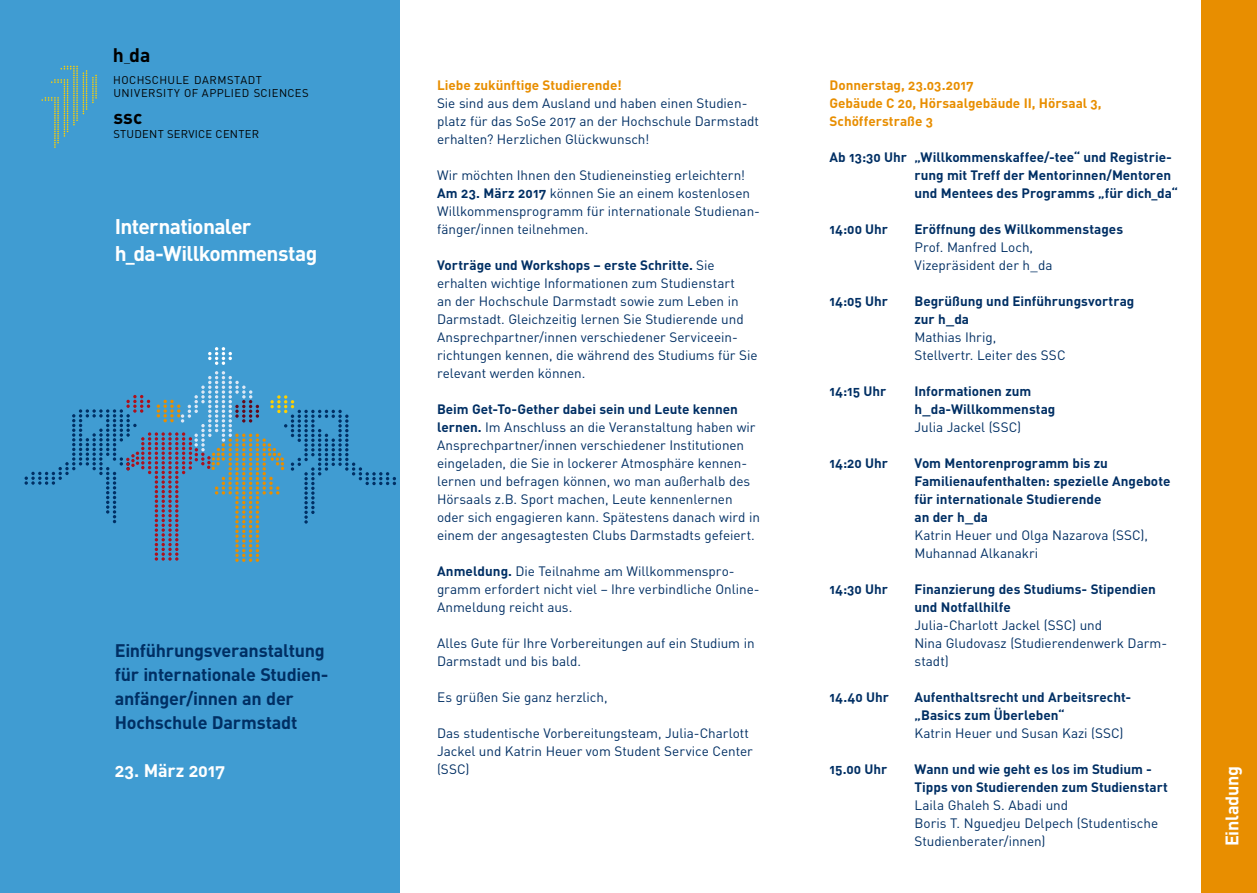
<style>
.page{position:relative;width:1257px;height:893px;background:#fff}
.page>*{position:absolute;margin:0;border:0;box-sizing:border-box;transform-origin:0 0}
.t1{font:700 21px/27px "DINOT";letter-spacing:-.03em;color:#fff}
.t2{font:700 19.35px "DINOT";color:#000}
.t3{font:700 18px/24px "DINOT";letter-spacing:-.015em;color:#002f64}
.t4{font:700 18px "DINOT";letter-spacing:-.015em;color:#fff}
.t5{font:13.5px/18px "DINOT";letter-spacing:-.005em;color:#002f64}
.t6{font:700 13.5px/18px "DINOT";letter-spacing:-.005em;color:#002f64}
.t7{font:700 13.5px/18px "DINOT";letter-spacing:-.005em;color:#e88e00}
.t8{font:11.25px/13.5px "DINOT";letter-spacing:.03em;color:#000}
.s1{font-weight:400;font-size:11.25px}
.s2{font-weight:700}
</style>
<div class="page">
<div style="left:0;top:0;width:400px;height:893px;background:#409cd2"></div>
<div style="left:1201px;top:0;width:55px;height:893px;background:#e88e00"></div>
<svg style="left:41px;top:66px;width:56px;height:82px"></svg>
<svg style="left:208px;top:347px;width:24px;height:18px"></svg>
<svg style="left:25px;top:371px;width:371px;height:191px"></svg>
<h2 class="t2" style="left:113px;top:41px;width:39px">h<span class="s1">_</span>da</h2>
<p class="t8" style="left:113px;top:73px;width:197px">HOCHSCHULE DARMSTADT<br>UNIVERSITY OF APPLIED SCIENCES</p>
<h2 class="t2" style="left:113px;top:104px;width:31px">ssc</h2>
<p class="t8" style="left:113px;top:126px;width:147px">STUDENT SERVICE CENTER</p>
<h1 class="t1" style="left:115px;top:212px;width:204px">Internationaler h_da-Willkommenstag</h1>
<h3 class="t3" style="left:115px;top:638px;width:215px">Einführungsveranstaltung für internationale Studien&shy;anfänger/innen an der<br>Hochschule Darmstadt</h3>
<h3 class="t4" style="left:115px;top:758px;width:112px">23. März 2017</h3>
<p class="t7" style="left:437px;top:76px;width:186px">Liebe zukünftige Studierende!</p>
<p class="t5" style="left:437px;top:94px;width:323px">Sie sind aus dem Ausland und haben einen Studien&shy;platz für das SoSe 2017 an der Hochschule Darmstadt erhalten? Herzlichen Glückwunsch!</p>
<p class="t5" style="left:437px;top:166px;width:324px">Wir möchten Ihnen den Studieneinstieg erleichtern!<br><span class="s2">Am 23. März 2017</span> können Sie an einem kostenlosen Willkommensprogramm für internationale Studienan&shy;fänger/innen teilnehmen.</p>
<p class="t5" style="left:437px;top:256px;width:322px"><span class="s2">Vorträge und Workshops – erste Schritte.</span> Sie erhalten wichtige Informationen zum Studienstart<br>an der Hochschule Darmstadt sowie zum Leben in Darmstadt. Gleichzeitig lernen Sie Studierende und Ansprechpartner/innen verschiedener Serviceein&shy;richtungen kennen, die während des Studiums für Sie relevant werden können.</p>
<p class="t5" style="left:437px;top:400px;width:324px"><span class="s2">Beim Get-To-Gether dabei sein und Leute kennen lernen.</span> Im Anschluss an die Veranstaltung haben wir Ansprechpartner/innen verschiedener Institutionen eingeladen, die Sie in lockerer Atmosphäre kennen&shy;lernen und befragen können, wo man außerhalb des Hörsaals z.B. Sport machen, Leute kennenlernen oder sich engagieren kann. Spätestens danach wird in einem der angesagtesten Clubs Darmstadts gefeiert.</p>
<p class="t5" style="left:437px;top:562px;width:324px"><span class="s2">Anmeldung.</span> Die Teilnahme am Willkommenspro&shy;gramm erfordert nicht viel – Ihre verbindliche Online-<br>Anmeldung reicht aus.</p>
<p class="t5" style="left:437px;top:634px;width:319px">Alles Gute für Ihre Vorbereitungen auf ein Studium in<br>Darmstadt und bis bald.</p>
<p class="t5" style="left:437px;top:688px;width:172px">Es grüßen Sie ganz herzlich,</p>
<p class="t5" style="left:437px;top:724px;width:317px">Das studentische Vorbereitungsteam, Julia-Charlott<br>Jackel und Katrin Heuer vom Student Service Center (SSC)</p>
<p class="t7" style="left:829px;top:75px;width:274px">Donnerstag, 23.03.2017<br>Gebäude C 20, Hörsaalgebäude II, Hörsaal 3,<br>Schöfferstraße 3</p>
<p class="t6" style="left:914px;top:147px;width:265px;text-indent:-85px">Ab 13:30 Uhr „Willkommenskaffee/-tee“ und Registrie&shy;rung mit Treff der Mentorinnen/Mentoren und Mentees des Programms „für dich_da“</p>
<p class="t6" style="left:829px;top:220px;width:60px">14:00 Uhr</p>
<p class="t6" style="left:914px;top:220px;width:210px">Eröffnung des Willkommenstages</p>
<p class="t5" style="left:914px;top:238px;width:139px">Prof. Manfred Loch,<br>Vizepräsident der h_da</p>
<p class="t6" style="left:829px;top:292px;width:60px">14:05 Uhr</p>
<p class="t6" style="left:914px;top:292px;width:221px">Begrüßung und Einführungsvortrag zur h_da</p>
<p class="t5" style="left:914px;top:328px;width:152px">Mathias Ihrig,<br>Stellvertr. Leiter des SSC</p>
<p class="t6" style="left:829px;top:382px;width:58px">14:15 Uhr</p>
<p class="t6" style="left:914px;top:382px;width:142px">Informationen zum h_da-Willkommenstag</p>
<p class="t5" style="left:914px;top:418px;width:108px">Julia Jackel (SSC)</p>
<p class="t6" style="left:829px;top:454px;width:60px">14:20 Uhr</p>
<p class="t6" style="left:914px;top:454px;width:257px">Vom Mentorenprogramm bis zu<br>Familienaufenthalten: spezielle Angebote für internationale Studierende<br>an der h_da</p>
<p class="t5" style="left:914px;top:526px;width:235px">Katrin Heuer und Olga Nazarova (SSC),<br>Muhannad Alkanakri</p>
<p class="t6" style="left:829px;top:580px;width:60px">14:30 Uhr</p>
<p class="t6" style="left:914px;top:580px;width:243px">Finanzierung des Studiums- Stipendien und Notfallhilfe</p>
<p class="t5" style="left:914px;top:616px;width:254px">Julia-Charlott Jackel (SSC) und<br>Nina Gludovasz (Studierendenwerk Darm&shy;stadt)</p>
<p class="t6" style="left:829px;top:688px;width:61px">14.40 Uhr</p>
<p class="t6" style="left:914px;top:688px;width:218px">Aufenthaltsrecht und Arbeitsrecht-„Basics zum Überleben“</p>
<p class="t5" style="left:914px;top:724px;width:211px">Katrin Heuer und Susan Kazi (SSC)</p>
<p class="t6" style="left:829px;top:760px;width:59px">15.00 Uhr</p>
<p class="t6" style="left:914px;top:760px;width:255px">Wann und wie geht es los im Studium -<br>Tipps von Studierenden zum Studienstart</p>
<p class="t5" style="left:914px;top:796px;width:245px">Laila Ghaleh S. Abadi und<br>Boris T. Nguedjeu Delpech (Studentische<br>Studienberater/innen)</p>
<h3 class="t4" style="left:1219px;top:846px;width:82px;rotate:-90deg">Einladung</h3>
</div>
